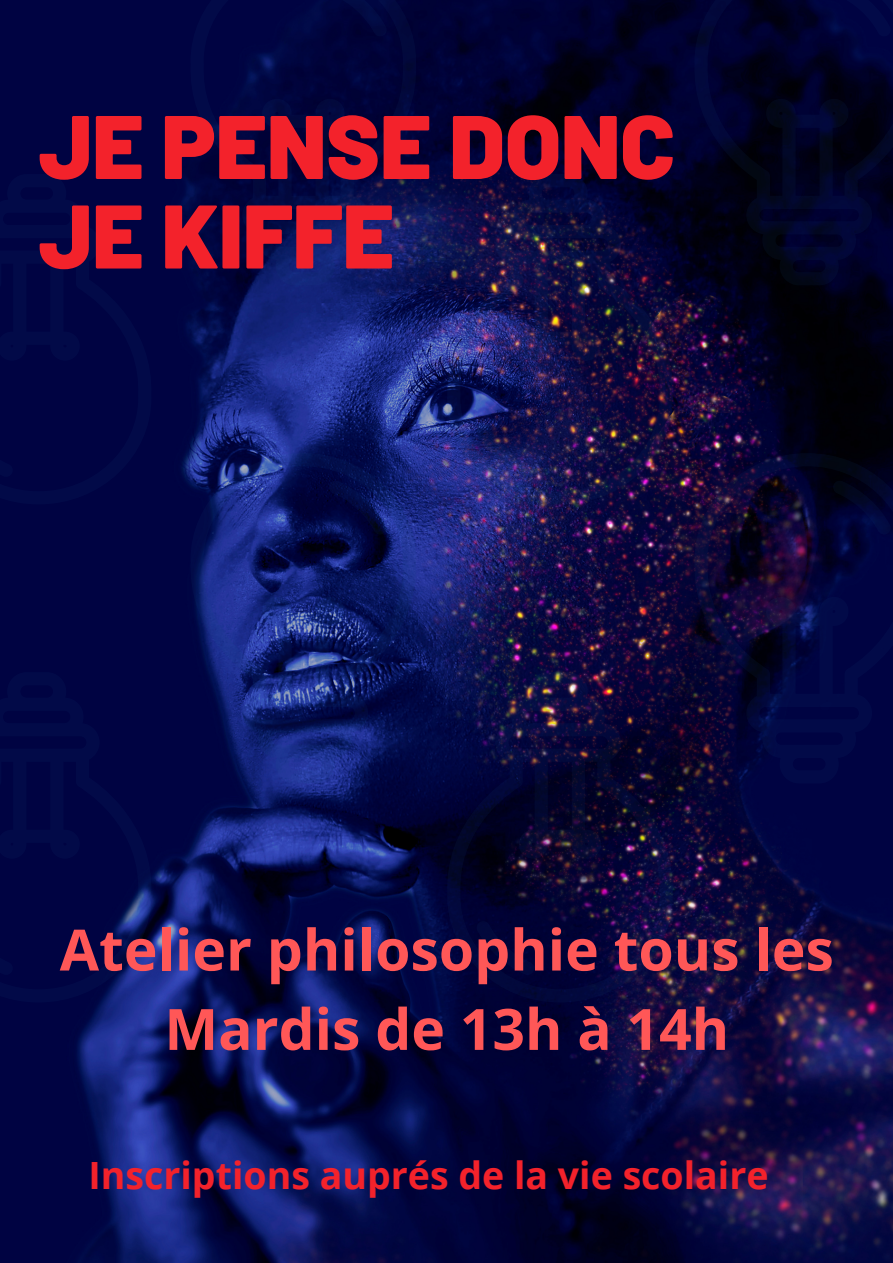
<style>
.page{position:relative;width:893px;height:1263px;background:#fff}
.page>*{position:absolute;margin:0;border:0;box-sizing:border-box;transform-origin:0 0}
.t1{font:900 90px/89.5px "Barlow";color:#f3222b}
.t2{font:700 57px/79.3px "Open Sans";color:#ff5757;text-align:center}
.t3{font:700 37.5px "Open Sans";color:#f3222b}
</style>
<div class="page">
<img style="left:0;top:0;width:893px;height:1263px">
<svg style="left:694px;top:0;width:199px;height:285px;background:#000223"></svg>
<svg style="left:694px;top:453px;width:199px;height:330px;background:#080636"></svg>
<svg style="left:190px;top:0;width:226px;height:285px;background:#030a46"></svg>
<svg style="left:190px;top:453px;width:226px;height:330px;background:#101e6b"></svg>
<img style="left:447px;top:174px;width:226px;height:330px">
<svg style="left:447px;top:672px;width:226px;height:330px;background:#0a0836"></svg>
<div style="left:0;top:174px;width:152px;height:330px;background:#000342"></div>
<div style="left:0;top:672px;width:152px;height:330px;background:#000342"></div>
<h1 class="t1" style="left:39px;top:98px;width:638px">JE PENSE DONC<br>JE KIFFE</h1>
<p class="t2" style="left:60px;top:909px;width:775px">Atelier philosophie tous les<br>Mardis de 13h à 14h</p>
<p class="t3" style="left:88px;top:1148px;width:681px">Inscriptions auprés de la vie scolaire</p>
</div>
